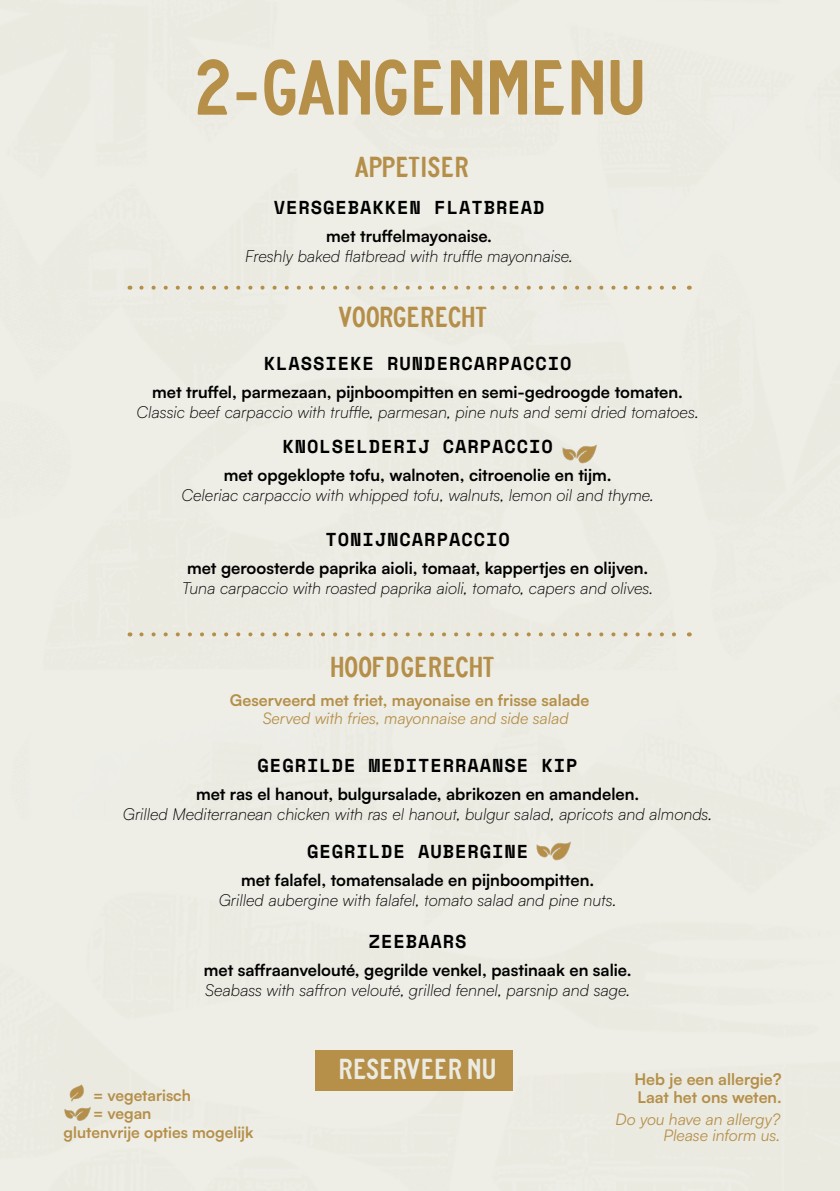
<style>
.page{position:relative;width:840px;height:1191px;background:#fff}
.page>*{position:absolute;margin:0;border:0;box-sizing:border-box;transform-origin:0 0}
.t1{font:78px "Jandus Road";color:#b68f49}
.t2{font:29px "Jandus Road";letter-spacing:-.025em;color:#b58f49}
.t3{font:29px "Jandus Road";color:#ebebe2}
.t4{font:700 18.6px "Space Mono";letter-spacing:.05em;color:#000}
.t5{font:italic 300 16.6px "Satoshi";color:#000}
.t6{font:700 16.6px "Satoshi";color:#000}
.t7{font:700 16px/18px "Satoshi";color:#b58f49}
.t8{font:italic 16px/16px "Satoshi";color:#b58f49;text-align:right}
.t9{font:700 15.6px "Satoshi";color:#b58f49}
</style>
<div class="page">
<div style="left:196px;top:0;width:643px;height:1191px;background:#edede7"></div>
<div style="left:0;top:0;width:196px;height:1191px;background:#edede6"></div>
<img style="left:562px;top:444px;width:35px;height:20px">
<img style="left:536px;top:841px;width:35px;height:20px">
<img style="left:64px;top:1107px;width:27px;height:14px">
<img style="left:69px;top:1084px;width:16px;height:18px">
<svg style="left:141px;top:632px;width:535px;height:4px"></svg>
<svg style="left:141px;top:286px;width:535px;height:4px"></svg>
<div style="left:315px;top:1049px;width:197px;height:41px;background:#b68f49"></div>
<h1 class="t1" style="left:194px;top:52px;width:454px">2-GANGENMENU</h1>
<h2 class="t2" style="left:353px;top:154px;width:117px">APPETISER</h2>
<p class="t4" style="left:274px;top:193px;width:272px">VERSGEBAKKEN FLATBREAD</p>
<p class="t6" style="left:326px;top:224px;width:167px">met truffelmayonaise.</p>
<p class="t5" style="left:245px;top:245px;width:329px">Freshly baked flatbread with truffle mayonnaise.</p>
<h2 class="t2" style="left:337px;top:304px;width:152px">VOORGE RECHT</h2>
<p class="t4" style="left:264px;top:349px;width:309px">KLASSIEKE RUNDERCARPACCIO</p>
<p class="t6" style="left:152px;top:380px;width:532px">met truffel, parmezaan, pijnboompitten en semi-gedroogde tomaten.</p>
<p class="t5" style="left:136px;top:401px;width:563px">Classic beef carpaccio with truffle, parmesan, pine nuts and semi dried tomatoes.</p>
<p class="t4" style="left:282px;top:432px;width:272px">KNOLSELDERIJ CARPACCIO</p>
<p class="t6" style="left:223px;top:463px;width:389px">met opgeklopte tofu, walnoten, citroenolie en tijm.</p>
<p class="t5" style="left:181px;top:484px;width:473px">Celeriac carpaccio with whipped tofu, walnuts, lemon oil and thyme.</p>
<p class="t4" style="left:325px;top:524px;width:186px">TONIJNCARPACCIO</p>
<p class="t6" style="left:187px;top:555px;width:462px">met geroosterde paprika aioli, tomaat, kappertjes en olijven.</p>
<p class="t5" style="left:182px;top:577px;width:472px">Tuna carpaccio with roasted paprika aioli, tomato, capers and olives.</p>
<h2 class="t2" style="left:330px;top:654px;width:167px">HOOFDGERECHT</h2>
<p class="t7" style="left:230px;top:690px;width:361px">Geserveerd met friet, mayonaise en frisse salade</p>
<p class="t8" style="left:262px;top:710px;width:307px">Served with fries, mayonnaise and side salad</p>
<p class="t4" style="left:257px;top:751px;width:321px">GEGRILDE MEDITERRAANSE KIP</p>
<p class="t6" style="left:196px;top:782px;width:444px">met ras el hanout, bulgursalade, abrikozen en amandelen.</p>
<p class="t5" style="left:123px;top:803px;width:590px">Grilled Mediterranean chicken with ras el hanout, bulgur salad, apricots and almonds.</p>
<p class="t4" style="left:307px;top:837px;width:223px">GEGRILDE AUBERGINE</p>
<p class="t6" style="left:241px;top:868px;width:354px">met falafel, tomatensalade en pijnboompitten.</p>
<p class="t5" style="left:219px;top:889px;width:399px">Grilled aubergine with falafel, tomato salad and pine nuts.</p>
<p class="t4" style="left:368px;top:927px;width:99px">ZEEBAARS</p>
<p class="t6" style="left:204px;top:958px;width:429px">met saffraanvelouté, gegrilde venkel, pastinaak en salie.</p>
<p class="t5" style="left:205px;top:979px;width:426px">Seabass with saffron velouté, grilled fennel, parsnip and sage.</p>
<p class="t9" style="left:93px;top:1083px;width:99px">= vegetarisch</p>
<p class="t9" style="left:93px;top:1102px;width:60px">= vegan</p>
<p class="t9" style="left:64px;top:1120px;width:191px">glutenvrije opties mogelijk</p>
<h2 class="t3" style="left:339px;top:1055px;width:143px">RESERVEER NU</h2>
<p class="t7" style="left:634px;top:1069px;width:149px">Heb je een allergie?<br>Laat het ons weten.</p>
<p class="t8" style="left:615px;top:1110px;width:166px">Do you have an allergy?<br>Please inform us.</p>
</div>
